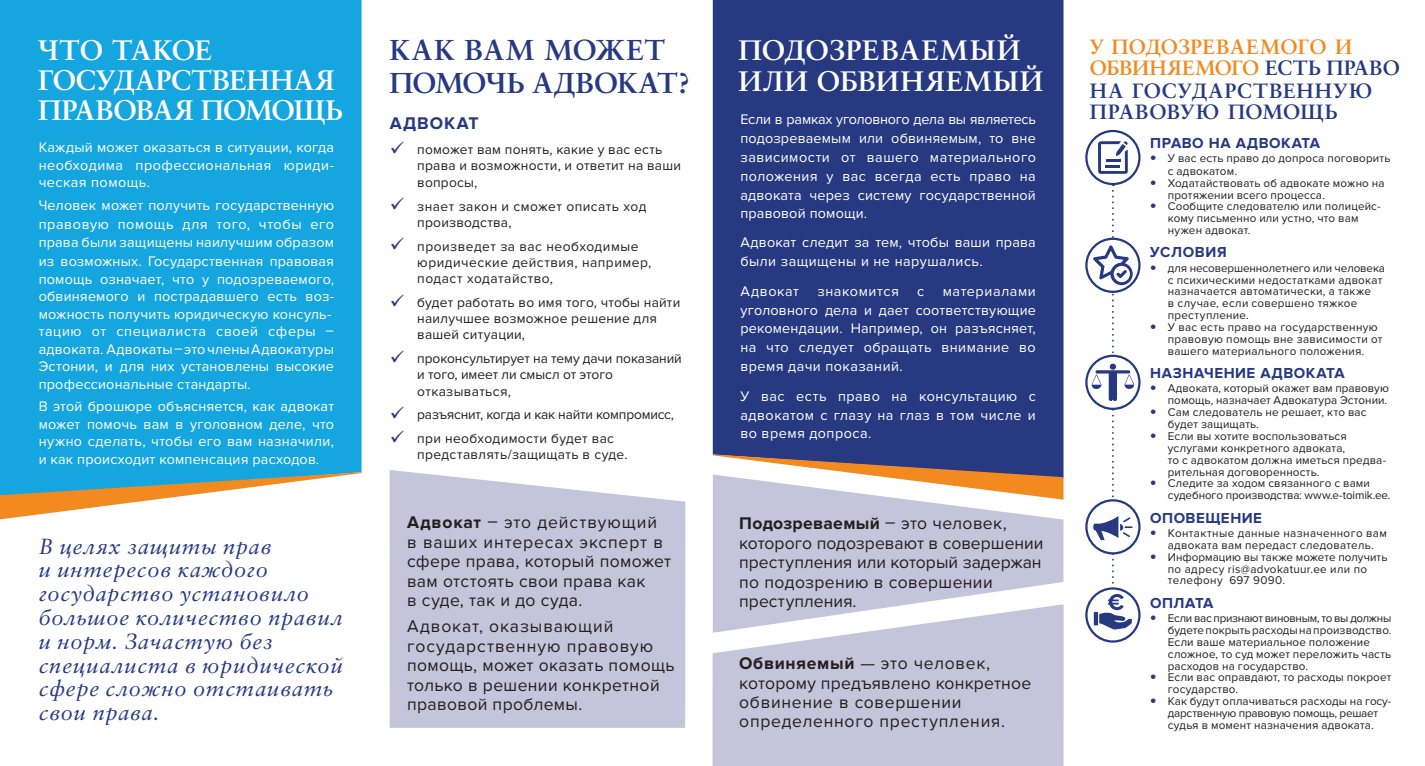
<style>
.page{position:relative;width:1425px;height:766px;background:#fff}
.page>*{position:absolute;margin:0;border:0;box-sizing:border-box;transform-origin:0 0}
.t1{font:700 28.75px/32.5px "Sabon LTCYR";letter-spacing:-.005em;color:#263981}
.t2{font:700 28.12px/30px "Sabon LTCYR";letter-spacing:-.01em;color:#fff}
.t3{font:700 28.12px/31.2px "Sabon LTCYR";letter-spacing:.04em;color:#fff}
.t4{font:italic 21.88px/23.8px "Sabon LTCYR";letter-spacing:.04em;color:#263981}
.t5{font:700 20.62px/21.8px "Sabon LTCYR";letter-spacing:.02em;color:#263981}
.t6{font:17.5px/19.4px "Proxima Nova";letter-spacing:.02em;color:#231f20}
.t7{font:17.5px/19.4px "Proxima Nova";color:#231f20}
.t8{font:17.5px/19.4px "Proxima Nova";letter-spacing:.04em;color:#231f20}
.t9{font:700 17.5px "Proxima Nova";letter-spacing:.055em;color:#263981}
.t10{font:700 15px "Proxima Nova";letter-spacing:.035em;color:#263981}
.t11{font:14.38px/18.8px "Proxima Nova";letter-spacing:.015em;color:#fff;text-align:justify}
.t12{font:14.38px "Proxima Nova";letter-spacing:.04em;color:#fff}
.t13{font:14.38px "Proxima Nova";letter-spacing:.045em;color:#fff}
.t14{font:13.75px/16.2px "Proxima Nova";letter-spacing:.015em;color:#231f20}
.t15{font:13.75px/16.2px "Proxima Nova";letter-spacing:.035em;color:#231f20}
.t16{font:13.75px/16.2px "Proxima Nova";letter-spacing:-.005em;color:#231f20}
.t17{font:13.75px "Proxima Nova";letter-spacing:-.015em;color:#231f20}
.t18{font:11.62px/11.9px "Proxima Nova";letter-spacing:.015em;color:#231f20}
.s1{color:#263981}
.s2{font-weight:700}
.s3{color:#f28a20}
.s4{font-weight:900;font-size:17.5px;color:#263981}
.s5{font-size:11.88px}
</style>
<div class="page">
<div style="left:0;top:0;width:361px;height:472px;background:#16a6df"></div>
<svg style="left:0;top:472px;width:361px;height:47px"></svg>
<svg style="left:713px;top:499px;width:350px;height:105px;background:#cbc9de"></svg>
<div style="left:713px;top:0;width:350px;height:454px;background:#263981"></div>
<svg style="left:713px;top:454px;width:350px;height:45px"></svg>
<svg style="left:712px;top:604px;width:351px;height:161px;background:#cbcade"></svg>
<div style="left:390px;top:470px;width:295px;height:257px;background:#c6c4db"></div>
<svg style="left:1086px;top:131px;width:53px;height:53px"></svg>
<div style="left:1085px;top:130px;width:55px;height:55px;border:2px solid #263981;border-radius:50%"></div>
<svg style="left:1098px;top:141px;width:29px;height:33px"></svg>
<svg style="left:1086px;top:239px;width:53px;height:53px"></svg>
<div style="left:1085px;top:237px;width:55px;height:56px;border:2px solid #263981;border-radius:50%"></div>
<svg style="left:1086px;top:356px;width:53px;height:53px"></svg>
<div style="left:1085px;top:354px;width:55px;height:56px;border:2px solid #263981;border-radius:50%"></div>
<svg style="left:1086px;top:500px;width:53px;height:53px"></svg>
<div style="left:1085px;top:499px;width:55px;height:55px;border:2px solid #263981;border-radius:50%"></div>
<svg style="left:1086px;top:588px;width:53px;height:53px"></svg>
<div style="left:1085px;top:587px;width:55px;height:55px;border:2px solid #263981;border-radius:50%"></div>
<svg style="left:1091px;top:184px;width:43px;height:445px"></svg>
<h2 class="t2" style="left:38px;top:37px;width:306px">ЧТО ТАКОЕ<br>ГОСУДАРСТВЕННАЯ<br>ПРАВОВАЯ ПОМОЩЬ</h2>
<p class="t11" style="left:39px;top:140px;width:297px;line-height:17.5px">Каждый может оказаться в ситуации, когда необходима профессиональная юриди&shy;ческая помощь.</p>
<p class="t11" style="left:39px;top:197px;width:297px;line-height:17.9px;text-align:left">Человек может получить государственную правовую помощь для того, чтобы его права были защищены наилучшим образом из возможных. Государственная правовая помощь означает, что у подозреваемого, обвиняемого и пострадавшего есть воз&shy;можность получить юридическую консуль&shy;тацию от специалиста своей сферы – адвоката. Адвокаты – это члены Адвокатуры Эстонии, и для них установлены высокие профессиональные стандарты.</p>
<p class="t11" style="left:39px;top:398px;width:297px;line-height:17.5px">В этой брошюре объясняется, как адвокат может помочь вам в уголовном деле, что нужно сделать, чтобы его вам назначили, и как происходит компенсация расходов.</p>
<h3 class="t4" style="left:39px;top:535px;width:306px">В целях защиты прав<br>и интересов каждого государство установило большое количество правил и норм. Зачастую без специалиста в юридической сфере сложно отстаивать свои права.</h3>
<h1 class="t1" style="left:389px;top:36px;width:302px">КАК ВАМ МОЖЕТ<br>ПОМОЧЬ АДВОКАТ?</h1>
<h3 class="t9" style="left:390px;top:117px;width:90px">АДВОКАТ</h3>
<p class="t14" style="left:417px;top:142px;width:265px;text-indent:-28px"><span class="s1">✓</span> поможет вам понять, какие у вас есть права и возможности, и ответит на ваши вопросы,</p>
<p class="t14" style="left:417px;top:198px;width:231px;text-indent:-28px"><span class="s1">✓</span> знает закон и сможет описать ход производства,</p>
<p class="t15" style="left:417px;top:238px;width:235px;text-indent:-27px"><span class="s1">✓</span> произведет за вас необходимые юридические действия, например, подаст ходатайство,</p>
<p class="t14" style="left:417px;top:295px;width:264px;text-indent:-28px"><span class="s1">✓</span> будет работать во имя того, чтобы найти наилучшее возможное решение для вашей ситуации,</p>
<p class="t16" style="left:417px;top:351px;width:266px;text-indent:-28px"><span class="s1">✓</span> проконсультирует на тему дачи показаний и того, имеет ли смысл от этого отказываться,</p>
<p class="t17" style="left:390px;top:409px;width:286px"><span class="s1">✓</span> разъяснит, когда и как найти компромисс,</p>
<p class="t14" style="left:417px;top:431px;width:212px;text-indent:-28px"><span class="s1">✓</span> при необходимости будет вас представлять/защищать в суде.</p>
<h3 class="t6" style="left:407px;top:514px;width:266px"><span class="s2">Адвокат</span> – это действующий<br>в ваших интересах эксперт в сфере права, который поможет вам отстоять свои права как<br>в суде, так и до суда.</h3>
<h3 class="t6" style="left:407px;top:617px;width:269px">Адвокат, оказывающий государственную правовую помощь, может оказать помощь только в решении конкретной правовой проблемы.</h3>
<h2 class="t3" style="left:738px;top:36px;width:306px">ПОДОЗРЕВАЕМЫЙ<br>ИЛИ ОБВИНЯЕМЫЙ</h2>
<p class="t11" style="left:740px;top:111px;width:297px">Если в рамках уголовного дела вы являетесь подозреваемым или обвиняемым, то вне зависимости от вашего материального положения у вас всегда есть право на адвоката через систему государственной правовой помощи.</p>
<p class="t11" style="left:740px;top:234px;width:297px">Адвокат следит за тем, чтобы ваши права были защищены и не нарушались.</p>
<p class="t13" style="left:740px;top:285px;width:60px">Адвокат</p>
<p class="t12" style="left:817px;top:285px;width:83px">знакомится</p>
<p class="t11" style="left:917px;top:282px;width:9px">с</p>
<p class="t11" style="left:740px;top:282px;width:297px;text-indent:202px">материалами уголовного дела и дает соответствующие рекомендации. Например, он разъясняет, на что следует обращать внимание во время дачи показаний.</p>
<p class="t11" style="left:740px;top:387px;width:297px">У вас есть право на консультацию с адвокатом с глазу на глаз в том числе и во время допроса.</p>
<h3 class="t7" style="left:739px;top:514px;width:306px"><span class="s2">Подозреваемый</span> – это человек, которого подозревают в совершении преступления или который задержан по подозрению в совершении преступления.</h3>
<h3 class="t8" style="left:739px;top:654px;width:293px"><span class="s2">Обвиняемый</span> — это человек, которому предъявлено конкретное обвинение в совершении определенного преступления.</h3>
<h3 class="t5" style="left:1089px;top:37px;width:311px"><span class="s3">У ПОДОЗРЕВАЕМОГО И<br>ОБВИНЯЕМОГО</span> ЕСТЬ ПРАВО<br>НА ГОСУДАРСТВЕННУЮ<br>ПРАВОВУЮ ПОМОЩЬ</h3>
<p class="t10" style="left:1150px;top:137px;width:171px">ПРАВО НА АДВОКАТА</p>
<p class="t18" style="left:1167px;top:153px;width:224px;line-height:12.5px;text-indent:-18px"><span class="s4">•</span> У вас есть право до допроса поговорить с адвокатом.</p>
<p class="t18" style="left:1167px;top:177px;width:218px;text-indent:-18px"><span class="s4">•</span> Ходатайствовать об адвокате можно на протяжении всего процесса.</p>
<p class="t18" style="left:1167px;top:201px;width:214px;text-indent:-18px"><span class="s4">•</span> Сообщите следователю или полицейс&shy;кому письменно или устно, что вам нужен адвокат.</p>
<p class="t10" style="left:1150px;top:246px;width:78px">УСЛОВИЯ</p>
<p class="t18" style="left:1167px;top:262px;width:218px;text-indent:-18px"><span class="s4">•</span> для несовершеннолетнего или человека с психическими недостатками адвокат назначается автоматически, а также<br>в случае, если совершено тяжкое преступление.</p>
<p class="t18" style="left:1167px;top:322px;width:216px;text-indent:-18px"><span class="s4">•</span> У вас есть право на государственную правовую помощь вне зависимости от вашего материального положения.</p>
<p class="t10" style="left:1150px;top:367px;width:196px">НАЗНАЧЕНИЕ АДВОКАТА</p>
<p class="t18" style="left:1150px;top:383px;width:240px;text-align:right"><span class="s4">•</span> Адвоката, который окажет вам правовую помощь, назначает Адвокатура Эстонии.</p>
<p class="t18" style="left:1167px;top:407px;width:200px;text-indent:-18px"><span class="s4">•</span> Сам следователь не решает, кто вас будет защищать.</p>
<p class="t18" style="left:1167px;top:430px;width:220px;text-indent:-18px"><span class="s4">•</span> Если вы хотите воспользоваться услугами конкретного адвоката,<br>то с адвокатом должна иметься предва&shy;рительная договоренность.</p>
<p class="t18" style="left:1167px;top:478px;width:224px;text-indent:-18px"><span class="s4">•</span> Следите за ходом связанного с вами судебного производства: www.e-toimik.ee.</p>
<p class="t10" style="left:1150px;top:511px;width:113px">ОПОВЕЩЕНИЕ</p>
<p class="t18" style="left:1150px;top:527px;width:238px;text-align:center"><span class="s4">•</span> <span class="s5">К</span>онтактные данные назначенного вам адвоката вам передаст следователь.</p>
<p class="t18" style="left:1167px;top:551px;width:221px;text-indent:-18px"><span class="s4">•</span> Информацию вы также можете получить по адресу ris@advokatuur.ee или по телефону 697 9090.</p>
<p class="t10" style="left:1150px;top:596px;width:65px">ОПЛАТА</p>
<p class="t18" style="left:1167px;top:612px;width:225px;text-indent:-18px"><span class="s4">•</span> Если вас признают виновным, то вы должны будете покрыть расходы на производство.<br>Если ваше материальное положение сложное, то суд может переложить часть расходов на государство.</p>
<p class="t18" style="left:1167px;top:672px;width:225px;text-indent:-18px"><span class="s4">•</span> Если вас оправдают, то расходы покроет государство.</p>
<p class="t18" style="left:1150px;top:695px;width:242px;text-align:center"><span class="s4">•</span> Как будут оплачиваться расходы на госу&shy;дарственную правовую помощь, решает судья в момент назначения адвоката.</p>
</div>
